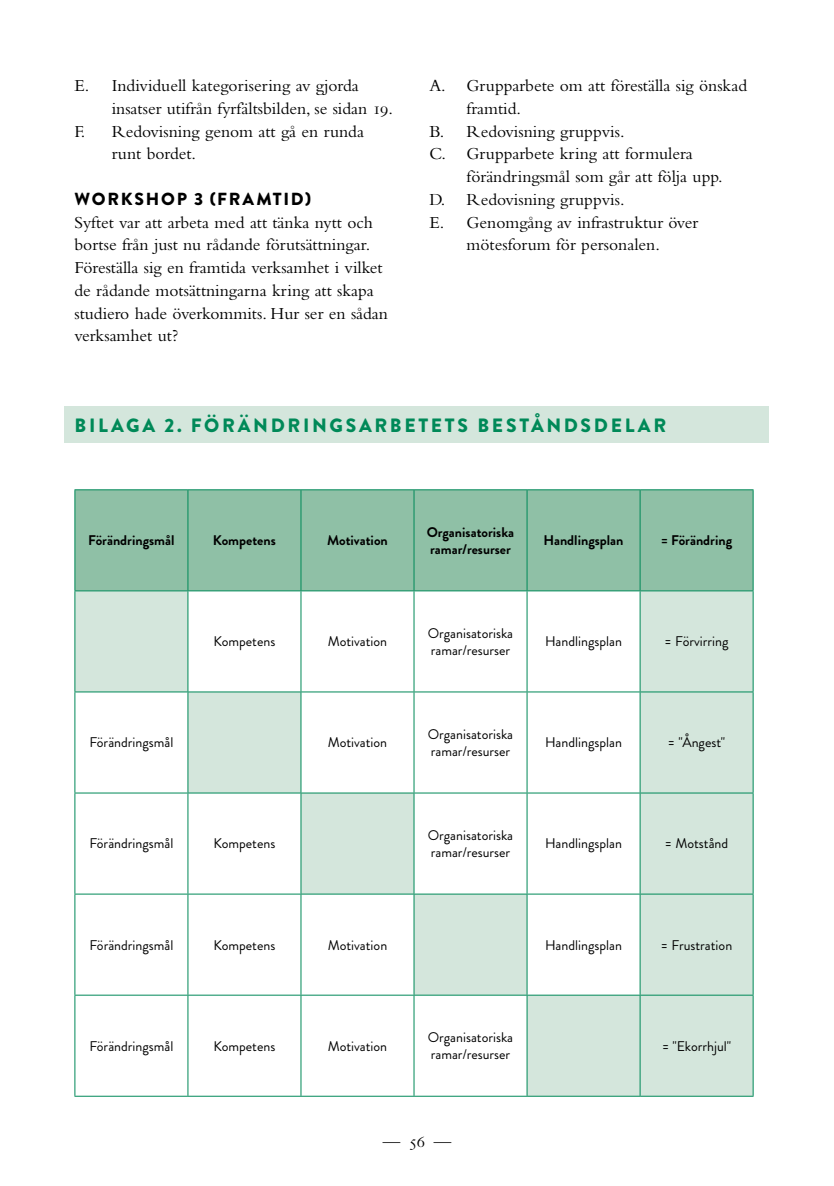
<style>
.page{position:relative;width:834px;height:1186px;background:#fff}
.page>*{position:absolute;margin:0;border:0;box-sizing:border-box;transform-origin:0 0}
.t1{font:900 19.25px "Brandon Grotesque";letter-spacing:.14em;color:#008958}
.t2{font:17.5px/22.8px "Bembo Std";color:#000}
.t3{font:900 17.5px "Brandon Grotesque";letter-spacing:.1em;color:#000}
.t4{font:14px/16.8px "Brandon Grotesque";color:#000}
.t5{font:700 14px/16.8px "Brandon Grotesque";color:#000}
</style>
<div class="page">
<div style="left:64px;top:406px;width:705px;height:37px;background:#d4e6dc"></div>
<svg style="left:75px;top:490px;width:677px;height:100px;background:#84bba0"></svg>
<svg style="left:75px;top:591px;width:677px;height:504px"></svg>
<hr style="left:74px;top:489px;width:114px;height:1px;background:#008958">
<hr style="left:74px;top:490px;width:1px;height:100px;background:#008958">
<hr style="left:188px;top:489px;width:113px;height:1px;background:#008958">
<hr style="left:187px;top:490px;width:1px;height:100px;background:#008958">
<hr style="left:301px;top:489px;width:113px;height:1px;background:#008958">
<hr style="left:300px;top:490px;width:1px;height:100px;background:#008958">
<hr style="left:414px;top:489px;width:113px;height:1px;background:#008958">
<hr style="left:413px;top:490px;width:1px;height:100px;background:#008958">
<hr style="left:527px;top:489px;width:113px;height:1px;background:#008958">
<hr style="left:526px;top:490px;width:1px;height:100px;background:#008958">
<hr style="left:640px;top:489px;width:113px;height:1px;background:#008958">
<hr style="left:639px;top:490px;width:1px;height:100px;background:#008958">
<hr style="left:752px;top:490px;width:1px;height:100px;background:#008958">
<hr style="left:74px;top:590px;width:114px;height:1px;background:#008958">
<hr style="left:74px;top:591px;width:1px;height:100px;background:#008958">
<hr style="left:188px;top:590px;width:113px;height:1px;background:#008958">
<hr style="left:187px;top:591px;width:1px;height:100px;background:#008958">
<hr style="left:301px;top:590px;width:113px;height:1px;background:#008958">
<hr style="left:300px;top:591px;width:1px;height:100px;background:#008958">
<hr style="left:414px;top:590px;width:113px;height:1px;background:#008958">
<hr style="left:413px;top:591px;width:1px;height:100px;background:#008958">
<hr style="left:527px;top:590px;width:113px;height:1px;background:#008958">
<hr style="left:526px;top:591px;width:1px;height:100px;background:#008958">
<hr style="left:640px;top:590px;width:113px;height:1px;background:#008958">
<hr style="left:639px;top:591px;width:1px;height:100px;background:#008958">
<hr style="left:752px;top:591px;width:1px;height:100px;background:#008958">
<hr style="left:74px;top:691px;width:114px;height:1px;background:#008958">
<hr style="left:74px;top:692px;width:1px;height:100px;background:#008958">
<hr style="left:188px;top:691px;width:113px;height:1px;background:#008958">
<hr style="left:187px;top:692px;width:1px;height:100px;background:#008958">
<hr style="left:301px;top:691px;width:113px;height:1px;background:#008958">
<hr style="left:300px;top:692px;width:1px;height:100px;background:#008958">
<hr style="left:414px;top:691px;width:113px;height:1px;background:#008958">
<hr style="left:413px;top:692px;width:1px;height:100px;background:#008958">
<hr style="left:527px;top:691px;width:113px;height:1px;background:#008958">
<hr style="left:526px;top:692px;width:1px;height:100px;background:#008958">
<hr style="left:640px;top:691px;width:113px;height:1px;background:#008958">
<hr style="left:639px;top:692px;width:1px;height:100px;background:#008958">
<hr style="left:752px;top:692px;width:1px;height:100px;background:#008958">
<hr style="left:74px;top:792px;width:114px;height:1px;background:#008958">
<hr style="left:74px;top:793px;width:1px;height:100px;background:#008958">
<hr style="left:188px;top:792px;width:113px;height:1px;background:#008958">
<hr style="left:187px;top:793px;width:1px;height:100px;background:#008958">
<hr style="left:301px;top:792px;width:113px;height:1px;background:#008958">
<hr style="left:300px;top:793px;width:1px;height:100px;background:#008958">
<hr style="left:414px;top:792px;width:113px;height:1px;background:#008958">
<hr style="left:413px;top:793px;width:1px;height:100px;background:#008958">
<hr style="left:527px;top:792px;width:113px;height:1px;background:#008958">
<hr style="left:526px;top:793px;width:1px;height:100px;background:#008958">
<hr style="left:640px;top:792px;width:113px;height:1px;background:#008958">
<hr style="left:639px;top:793px;width:1px;height:100px;background:#008958">
<hr style="left:752px;top:793px;width:1px;height:100px;background:#008958">
<hr style="left:74px;top:893px;width:114px;height:1px;background:#008958">
<hr style="left:74px;top:894px;width:1px;height:100px;background:#008958">
<hr style="left:188px;top:893px;width:113px;height:1px;background:#008958">
<hr style="left:187px;top:894px;width:1px;height:100px;background:#008958">
<hr style="left:301px;top:893px;width:113px;height:1px;background:#008958">
<hr style="left:300px;top:894px;width:1px;height:100px;background:#008958">
<hr style="left:414px;top:893px;width:113px;height:1px;background:#008958">
<hr style="left:413px;top:894px;width:1px;height:100px;background:#008958">
<hr style="left:527px;top:893px;width:113px;height:1px;background:#008958">
<hr style="left:526px;top:894px;width:1px;height:100px;background:#008958">
<hr style="left:640px;top:893px;width:113px;height:1px;background:#008958">
<hr style="left:639px;top:894px;width:1px;height:100px;background:#008958">
<hr style="left:752px;top:894px;width:1px;height:100px;background:#008958">
<hr style="left:74px;top:994px;width:114px;height:1px;background:#008958">
<hr style="left:74px;top:995px;width:1px;height:100px;background:#008958">
<hr style="left:188px;top:994px;width:113px;height:1px;background:#008958">
<hr style="left:187px;top:995px;width:1px;height:100px;background:#008958">
<hr style="left:301px;top:994px;width:113px;height:1px;background:#008958">
<hr style="left:300px;top:995px;width:1px;height:100px;background:#008958">
<hr style="left:414px;top:994px;width:113px;height:1px;background:#008958">
<hr style="left:413px;top:995px;width:1px;height:100px;background:#008958">
<hr style="left:527px;top:994px;width:113px;height:1px;background:#008958">
<hr style="left:526px;top:995px;width:1px;height:100px;background:#008958">
<hr style="left:640px;top:994px;width:113px;height:1px;background:#008958">
<hr style="left:639px;top:995px;width:1px;height:100px;background:#008958">
<hr style="left:752px;top:995px;width:1px;height:100px;background:#008958">
<hr style="left:74px;top:1095px;width:114px;height:1px;background:#008958">
<hr style="left:188px;top:1095px;width:113px;height:1px;background:#008958">
<hr style="left:301px;top:1095px;width:113px;height:1px;background:#008958">
<hr style="left:414px;top:1095px;width:113px;height:1px;background:#008958">
<hr style="left:527px;top:1095px;width:113px;height:1px;background:#008958">
<hr style="left:640px;top:1095px;width:113px;height:1px;background:#008958">
<p class="t2" style="left:74px;top:74px;width:286px">E. Individuell kategorisering av gjorda</p>
<p class="t2" style="left:112px;top:97px;width:283px">insatser utifrån fyrfältsbilden, se sidan 19.</p>
<p class="t2" style="left:74px;top:119px;width:291px">F. Redovisning genom att gå en runda</p>
<p class="t2" style="left:112px;top:142px;width:86px">runt bordet.</p>
<p class="t3" style="left:75px;top:186px;width:238px">WORKSHOP 3 (FRAMTID)</p>
<p class="t2" style="left:74px;top:210px;width:315px">Syftet var att arbeta med att tänka nytt och bortse från just nu rådande förutsättningar.<br>Föreställa sig en framtida verksamhet i vilket de rådande motsättningarna kring att skapa studiero hade överkommits. Hur ser en sådan verksamhet ut?</p>
<p class="t2" style="left:429px;top:74px;width:319px">A. Grupparbete om att föreställa sig önskad</p>
<p class="t2" style="left:466px;top:97px;width:56px">framtid.</p>
<p class="t2" style="left:429px;top:119px;width:197px">B. Redovisning gruppvis.</p>
<p class="t2" style="left:429px;top:142px;width:265px">C. Grupparbete kring att formulera</p>
<p class="t2" style="left:466px;top:165px;width:257px">förändringsmål som går att följa upp.</p>
<p class="t2" style="left:429px;top:188px;width:197px">D. Redovisning gruppvis.</p>
<p class="t2" style="left:429px;top:210px;width:270px">E. Genomgång av infrastruktur över</p>
<p class="t2" style="left:466px;top:233px;width:195px">mötesforum för personalen.</p>
<p class="t1" style="left:75px;top:412px;width:593px">BILAGA 2. FÖRÄNDRINGSARBETETS BESTÅNDSDELAR</p>
<p class="t5" style="left:88px;top:532px;width:88px">Förändringsmål</p>
<p class="t5" style="left:213px;top:532px;width:64px">Kompetens</p>
<p class="t5" style="left:327px;top:532px;width:62px">Motivation</p>
<p class="t5" style="left:427px;top:524px;width:89px">Organisatoriska ramar/resurser</p>
<p class="t5" style="left:543px;top:532px;width:81px">Handlingsplan</p>
<p class="t5" style="left:661px;top:532px;width:73px">= Förändring</p>
<p class="t4" style="left:213px;top:633px;width:63px">Kompetens</p>
<p class="t4" style="left:327px;top:633px;width:61px">Motivation</p>
<p class="t4" style="left:428px;top:625px;width:87px">Organisatoriska ramar/resurser</p>
<p class="t4" style="left:545px;top:633px;width:78px">Handlingsplan</p>
<p class="t4" style="left:664px;top:633px;width:65px">= Förvirring</p>
<p class="t4" style="left:89px;top:734px;width:85px">Förändringsmål</p>
<p class="t4" style="left:327px;top:734px;width:61px">Motivation</p>
<p class="t4" style="left:428px;top:726px;width:87px">Organisatoriska ramar/resurser</p>
<p class="t4" style="left:545px;top:734px;width:78px">Handlingsplan</p>
<p class="t4" style="left:667px;top:734px;width:59px">= "Ångest"</p>
<p class="t4" style="left:89px;top:835px;width:85px">Förändringsmål</p>
<p class="t4" style="left:213px;top:835px;width:63px">Kompetens</p>
<p class="t4" style="left:428px;top:827px;width:87px">Organisatoriska ramar/resurser</p>
<p class="t4" style="left:545px;top:835px;width:78px">Handlingsplan</p>
<p class="t4" style="left:664px;top:835px;width:65px">= Motstånd</p>
<p class="t4" style="left:89px;top:936px;width:85px">Förändringsmål</p>
<p class="t4" style="left:213px;top:936px;width:63px">Kompetens</p>
<p class="t4" style="left:328px;top:936px;width:61px">Motivation</p>
<p class="t4" style="left:545px;top:936px;width:78px">Handlingsplan</p>
<p class="t4" style="left:660px;top:936px;width:73px">= Frustration</p>
<p class="t4" style="left:89px;top:1037px;width:85px">Förändringsmål</p>
<p class="t4" style="left:213px;top:1037px;width:63px">Kompetens</p>
<p class="t4" style="left:327px;top:1037px;width:61px">Motivation</p>
<p class="t4" style="left:428px;top:1029px;width:87px">Organisatoriska ramar/resurser</p>
<p class="t4" style="left:662px;top:1037px;width:71px">= "Ekorrhjul"</p>
<p class="t2" style="left:382px;top:1130px;width:70px">—56—</p>
</div>
